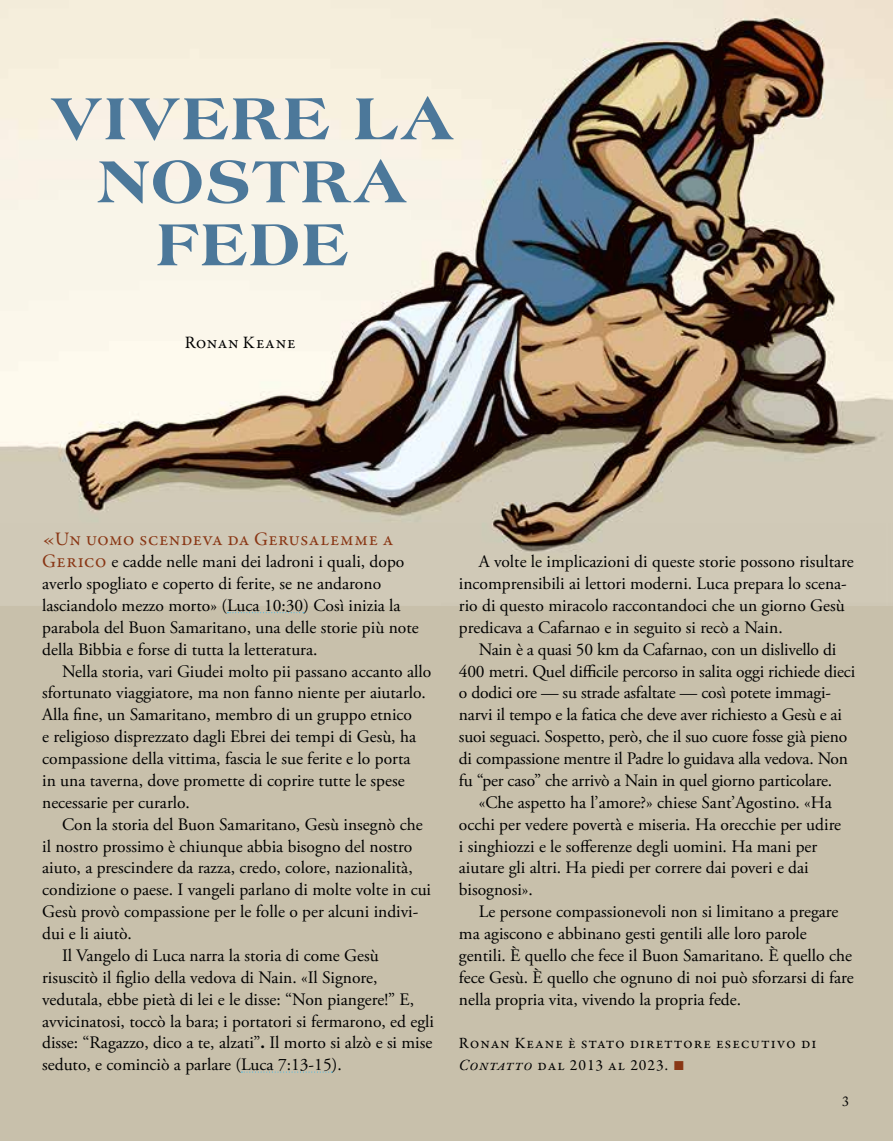
<style>
.page{position:relative;width:893px;height:1141px;background:#fff}
.page>*{position:absolute;margin:0;border:0;box-sizing:border-box;transform-origin:0 0}
.t1{font:800 63px/63px "American Classic";color:#4c789a;text-align:center}
.t2{font:19.25px "Garamond Premr Pro";letter-spacing:.015em;color:#893614}
.t3{font:17.5px/21.9px "Adobe Garamond Pro";color:#000}
.t4{font:17.5px "Garamond Premr Pro";letter-spacing:.04em;color:#000}
.t5{font:15.75px/21.9px "Garamond Premr Pro";letter-spacing:.06em;color:#000}
.t6{font:14px "Adobe Caslon Pro";color:#000}
.s1{font-family:"Garamond Premr Pro";font-size:19.25px;color:#893614}
.s2{font-weight:700}
.s3{font-style:italic}
.s4{font-family:"Arial";font-size:19.25px;color:#893614}
</style>
<div class="page">
<div style="left:0;top:523px;width:893px;height:618px;background:#c8c0ab"></div>
<img style="left:0;top:0;width:893px;height:605px">
<svg style="left:227px;top:612px;width:77px;height:1px"></svg>
<svg style="left:241px;top:1072px;width:91px;height:1px"></svg>
<h1 class="t1" style="left:50px;top:88px;width:407px">VIVERE LA<br>NOSTRA<br>FEDE</h1>
<p class="t4" style="left:185px;top:332px;width:112px">Ronan Keane</p>
<p class="t2" style="left:42px;top:528px;width:353px">«Un uomo scendeva da Gerusalemme a</p>
<p class="t3" style="left:42px;top:551px;width:378px"><span class="s1">Gerico</span> e cadde nelle mani dei ladroni i quali, dopo averlo spogliato e coperto di ferite, se ne andarono lasciandolo mezzo morto» (Luca 10:30) Così inizia la parabola del Buon Samaritano, una delle storie più note della Bibbia e forse di tutta la letteratura.</p>
<p class="t3" style="left:42px;top:661px;width:391px;text-indent:20px">Nella storia, vari Giudei molto pii passano accanto allo sfortunato viaggiatore, ma non fanno niente per aiutarlo.<br>Alla fine, un Samaritano, membro di un gruppo etnico<br>e religioso disprezzato dagli Ebrei dei tempi di Gesù, ha compassione della vittima, fascia le sue ferite e lo porta<br>in una taverna, dove promette di coprire tutte le spese necessarie per curarlo.</p>
<p class="t3" style="left:62px;top:814px;width:362px">Con la storia del Buon Samaritano, Gesù insegnò che</p>
<p class="t3" style="left:42px;top:836px;width:372px">il nostro prossimo è chiunque abbia bisogno del nostro</p>
<p class="t3" style="left:42px;top:858px;width:372px">aiuto, a prescindere da razza, credo, colore, nazionalità,</p>
<p class="t3" style="left:42px;top:879px;width:390px">condizione o paese. I vangeli parlano di molte volte in cui</p>
<p class="t3" style="left:42px;top:901px;width:378px">Gesù provò compassione per le folle o per alcuni indivi-</p>
<p class="t3" style="left:42px;top:923px;width:91px">dui e li aiutò.</p>
<p class="t3" style="left:62px;top:945px;width:318px">Il Vangelo di Luca narra la storia di come Gesù</p>
<p class="t3" style="left:42px;top:967px;width:337px">risuscitò il figlio della vedova di Nain. «Il Signore,</p>
<p class="t3" style="left:42px;top:989px;width:374px">vedutala, ebbe pietà di lei e le disse: “Non piangere!” E,</p>
<p class="t3" style="left:42px;top:1011px;width:393px">avvicinatosi, toccò la bara; i portatori si fermarono, ed egli</p>
<p class="t3" style="left:42px;top:1033px;width:392px">disse: “Ragazzo, dico a te, alzati”<span class="s2">.</span> Il morto si alzò e si mise</p>
<p class="t3" style="left:42px;top:1054px;width:301px">seduto, e cominciò a parlare (Luca 7:13-15).</p>
<p class="t3" style="left:459px;top:551px;width:396px;text-indent:20px">A volte le implicazioni di queste storie possono risultare incomprensibili ai lettori moderni. Luca prepara lo scena&shy;rio di questo miracolo raccontandoci che un giorno Gesù predicava a Cafarnao e in seguito si recò a Nain.</p>
<p class="t3" style="left:459px;top:639px;width:398px;text-indent:20px">Nain è a quasi 50 km da Cafarnao, con un dislivello di 400 metri. Quel difficile percorso in salita oggi richiede dieci o dodici ore — su strade asfaltate — così potete immagi&shy;narvi il tempo e la fatica che deve aver richiesto a Gesù e ai suoi seguaci. Sospetto, però, che il suo cuore fosse già pieno di compassione mentre il Padre lo guidava alla vedova. Non fu “per caso” che arrivò a Nain in quel giorno particolare.</p>
<p class="t3" style="left:459px;top:792px;width:384px;text-indent:20px">«Che aspetto ha l’amore?» chiese Sant’Agostino. «Ha occhi per vedere povertà e miseria. Ha orecchie per udire i singhiozzi e le sofferenze degli uomini. Ha mani per aiutare gli altri. Ha piedi per correre dai poveri e dai bisognosi».</p>
<p class="t3" style="left:459px;top:901px;width:396px;text-indent:20px">Le persone compassionevoli non si limitano a pregare ma agiscono e abbinano gesti gentili alle loro parole gentili. È quello che fece il Buon Samaritano. È quello che fece Gesù. È quello che ognuno di noi può sforzarsi di fare nella propria vita, vivendo la propria fede.</p>
<p class="t5" style="left:459px;top:1033px;width:359px">Ronan Keane è stato direttore esecutivo di<br><span class="s3">Contatto</span> dal 2013 al 2023. <span class="s4">■</span></p>
<p class="t6" style="left:842px;top:1093px;width:8px">3</p>
</div>
